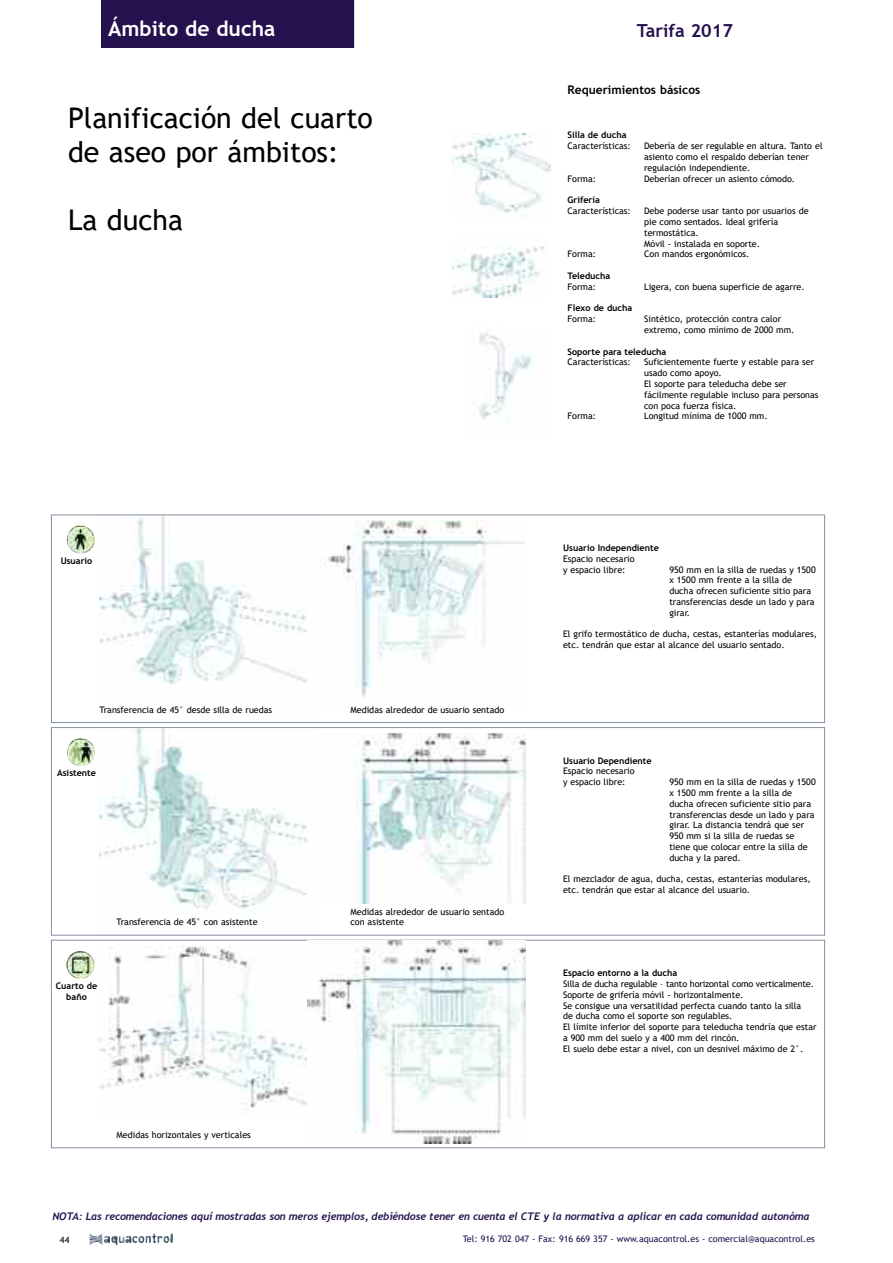
<style>
.page{position:relative;width:893px;height:1263px;background:#fff}
.page>*{position:absolute;margin:0;border:0;box-sizing:border-box;transform-origin:0 0}
.t1{font:28.5px/34.2px "Trebuchet MS";color:#000}
.t2{font:700 21px "Trebuchet MS";color:#fff}
.t3{font:700 18px "Trebuchet MS";color:#26114f}
.t4{font:700 12px "Trebuchet MS";color:#000}
.t5{font:italic 700 10.5px "Trebuchet";letter-spacing:-.02em;color:#26114f}
.t6{font:9px/10.8px "Trebuchet MS";color:#000}
.t7{font:700 9px/10.8px "Trebuchet MS";color:#000;text-align:center}
.t8{font:9px "Trebuchet MS";color:#26114f}
</style>
<div class="page">
<div style="left:101px;top:0;width:254px;height:48px;background:#26114f"></div>
<img style="left:100px;top:729px;width:207px;height:180px">
<img style="left:100px;top:516px;width:207px;height:169px">
<div style="left:51px;top:514px;width:774px;height:209px;border:1px solid #8591a2"></div>
<div style="left:51px;top:727px;width:774px;height:208px;border:1px solid #8591a2"></div>
<div style="left:51px;top:940px;width:774px;height:208px;border:1px solid #8591a2"></div>
<img style="left:99px;top:947px;width:208px;height:163px">
<img style="left:324px;top:520px;width:201px;height:177px">
<img style="left:355px;top:733px;width:170px;height:170px">
<img style="left:307px;top:940px;width:218px;height:203px">
<img style="left:67px;top:526px;width:28px;height:28px">
<img style="left:67px;top:738px;width:28px;height:28px">
<img style="left:67px;top:951px;width:27px;height:28px">
<img style="left:453px;top:133px;width:98px;height:80px">
<img style="left:478px;top:332px;width:55px;height:88px">
<img style="left:453px;top:246px;width:92px;height:51px">
<svg style="left:90px;top:1241px;width:13px;height:4px"></svg>
<h2 class="t2" style="left:108px;top:17px;width:169px">ámbito de ducha</h2>
<h3 class="t3" style="left:637px;top:20px;width:98px">Tarifa 2017</h3>
<h1 class="t1" style="left:68px;top:100px;width:306px">Planificación del cuarto de aseo por ámbitos:</h1>
<h1 class="t1" style="left:68px;top:203px;width:116px">La ducha</h1>
<p class="t7" style="left:61px;top:555px;width:33px">usuario</p>
<p class="t6" style="left:100px;top:704px;width:174px">Transferencia de 45° desde silla de ruedas</p>
<p class="t6" style="left:350px;top:704px;width:155px">Medidas alrededor de usuario sentado</p>
<p class="t7" style="left:57px;top:768px;width:40px">Asistente</p>
<p class="t6" style="left:117px;top:917px;width:142px">Transferencia de 45° con asistente</p>
<p class="t6" style="left:350px;top:906px;width:155px">Medidas alrededor de usuario sentado con asistente</p>
<p class="t7" style="left:56px;top:980px;width:43px">Cuarto de baño</p>
<p class="t6" style="left:117px;top:1129px;width:136px">Medidas horizontales y verticales</p>
<h3 class="t4" style="left:568px;top:83px;width:134px">Requerimientos básicos</h3>
<p class="t7" style="left:568px;top:130px;width:61px">Silla de ducha</p>
<p class="t6" style="left:568px;top:141px;width:65px">Características:</p>
<p class="t6" style="left:644px;top:141px;width:180px">Debería de ser regulable en altura. Tanto el asiento como el respaldo deberían tener regulación independiente.</p>
<p class="t6" style="left:568px;top:173px;width:30px">Forma:</p>
<p class="t6" style="left:644px;top:173px;width:153px">Deberían ofrecer un asiento cómodo.</p>
<p class="t7" style="left:568px;top:195px;width:34px">Grifería</p>
<p class="t6" style="left:568px;top:205px;width:65px">Características:</p>
<p class="t6" style="left:644px;top:205px;width:166px">Debe poderse usar tanto por usuarios de pie como sentados. Ideal grifería termostática.<br>Móvil - instalada en soporte.</p>
<p class="t6" style="left:568px;top:249px;width:30px">Forma:</p>
<p class="t6" style="left:644px;top:249px;width:107px">Con mandos ergonómicos.</p>
<p class="t7" style="left:568px;top:270px;width:44px">Teleducha</p>
<p class="t6" style="left:568px;top:281px;width:30px">Forma:</p>
<p class="t6" style="left:644px;top:281px;width:162px">Ligera, con buena superficie de agarre.</p>
<p class="t7" style="left:568px;top:303px;width:66px">flexo de ducha</p>
<p class="t6" style="left:568px;top:313px;width:30px">Forma:</p>
<p class="t6" style="left:644px;top:313px;width:152px">Sintético, protección contra calor extremo, como mínimo de 2000 mm.</p>
<p class="t7" style="left:568px;top:346px;width:100px">Soporte para teleducha</p>
<p class="t6" style="left:568px;top:357px;width:65px">Características:</p>
<p class="t6" style="left:644px;top:357px;width:176px">Suficientemente fuerte y estable para ser usado como apoyo.<br>El soporte para teleducha debe ser fácilmente regulable incluso para personas con poca fuerza física.</p>
<p class="t6" style="left:568px;top:411px;width:30px">Forma:</p>
<p class="t6" style="left:644px;top:411px;width:125px">Longitud mínima de 1000 mm.</p>
<p class="t7" style="left:563px;top:542px;width:97px">usuario Independiente</p>
<p class="t6" style="left:563px;top:553px;width:73px">Espacio necesario y espacio libre:</p>
<p class="t6" style="left:669px;top:564px;width:148px">950 mm en la silla de ruedas y 1500 x 1500 mm frente a la silla de ducha ofrecen suficiente sitio para transferencias desde un lado y para girar.</p>
<p class="t6" style="left:563px;top:629px;width:255px">El grifo termostático de ducha, cestas, estanterías modulares, etc. tendrán que estar al alcance del usuario sentado.</p>
<p class="t7" style="left:563px;top:755px;width:90px">usuario dependiente</p>
<p class="t6" style="left:563px;top:766px;width:73px">Espacio necesario y espacio libre:</p>
<p class="t6" style="left:669px;top:776px;width:148px">950 mm en la silla de ruedas y 1500 x 1500 mm frente a la silla de ducha ofrecen suficiente sitio para transferencias desde un lado y para girar. La distancia tendrá que ser<br>950 mm si la silla de ruedas se tiene que colocar entre la silla de ducha y la pared.</p>
<p class="t6" style="left:563px;top:874px;width:249px">El mezclador de agua, ducha, cestas, estanterías modulares, etc. tendrán que estar al alcance del usuario.</p>
<p class="t7" style="left:563px;top:967px;width:116px">Espacio entorno a la ducha</p>
<p class="t6" style="left:563px;top:978px;width:255px">Silla de ducha regulable – tanto horizontal como verticalmente.<br>Soporte de grifería móvil - horizontalmente.<br>Se consigue una versatilidad perfecta cuando tanto la silla<br>de ducha como el soporte son regulables.<br>El límite inferior del soporte para teleducha tendría que estar a 900 mm del suelo y a 400 mm del rincón.<br>El suelo debe estar a nivel, con un desnivel máximo de 2°.</p>
<p class="t5" style="left:53px;top:1210px;width:758px">NOTA: Las recomendaciones aquí mostradas son meros ejemplos, debiéndose tener en cuenta el CTE y la normativa a aplicar en cada comunidad autonóma</p>
<p class="t6" style="left:60px;top:1234px;width:11px">44</p>
<p class="t8" style="left:463px;top:1234px;width:354px">Tel: 916 702 047 - Fax: 916 669 357 - www.aquacontrol.es - comercial@aquacontrol.es</p>
</div>
